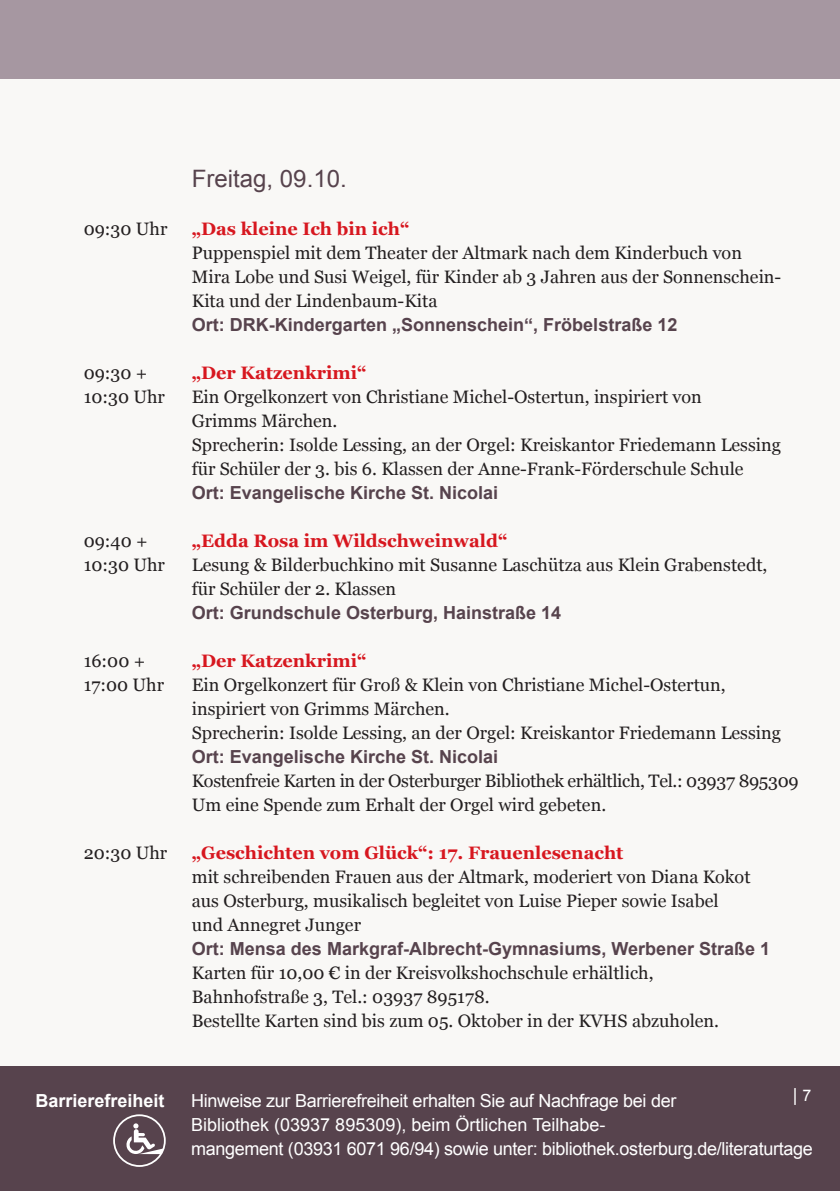
<style>
.page{position:relative;width:840px;height:1191px;background:#fff}
.page>*{position:absolute;margin:0;border:0;box-sizing:border-box;transform-origin:0 0}
.t1{font:24px "Arial";color:#57434d}
.t2{font:18px/24px "Georgia";color:#231f20}
.t3{font:700 18px "Arial";color:#57434d}
.t4{font:18px/24px "Arial";letter-spacing:-.02em;color:#fff}
.t5{font:700 18px "Georgia";color:#d7171f}
.t6{font:18px/24px "Georgia";letter-spacing:-.02em;color:#231f20}
.t7{font:700 18px "Arial";color:#fff}
.s1{font-size:16px}
</style>
<div class="page">
<div style="left:0;top:1066px;width:839px;height:125px;background:#57434d"></div>
<div style="left:0;top:0;width:839px;height:79px;background:#a697a1"></div>
<div style="left:0;top:79px;width:839px;height:987px;background:#f9f8f6"></div>
<div style="left:113px;top:1114px;width:53px;height:52px;border:2px solid #fff;border-radius:50%"></div>
<svg style="left:126px;top:1123px;width:38px;height:31px"></svg>
<h1 class="t1" style="left:192px;top:163px;width:156px">Freitag, 09.10.</h1>
<p class="t2" style="left:84px;top:216px;width:85px">09:30 Uhr</p>
<p class="t5" style="left:192px;top:215px;width:219px">„Das kleine Ich bin ich“</p>
<p class="t2" style="left:192px;top:240px;width:589px">Puppenspiel mit dem Theater der Altmark nach dem Kinderbuch von<br>Mira Lobe und Susi Weigel, für Kinder ab 3 Jahren aus der Sonnenschein-<br>Kita und der Lindenbaum-Kita</p>
<p class="t3" style="left:192px;top:313px;width:487px">Ort: DRK-Kindergarten „Sonnenschein“, Fröbelstraße 12</p>
<p class="t2" style="left:84px;top:360px;width:65px">09:30 +</p>
<p class="t5" style="left:192px;top:359px;width:176px">„Der Katzenkrimi“</p>
<p class="t2" style="left:84px;top:384px;width:83px">10:30 Uhr</p>
<p class="t2" style="left:192px;top:384px;width:590px">Ein Orgelkonzert von Christiane Michel-Ostertun, inspiriert von<br>Grimms Märchen.<br>Sprecherin: Isolde Lessing, an der Orgel: Kreiskantor Friedemann Lessing für Schüler der 3. bis 6. Klassen der Anne-Frank-Förderschule Schule</p>
<p class="t3" style="left:192px;top:481px;width:308px">Ort: Evangelische Kirche St. Nicolai</p>
<p class="t2" style="left:84px;top:528px;width:66px">09:40 +</p>
<p class="t5" style="left:192px;top:527px;width:317px">„Edda Rosa im Wildschweinwald“</p>
<p class="t2" style="left:84px;top:552px;width:83px">10:30 Uhr</p>
<p class="t2" style="left:192px;top:552px;width:576px">Lesung &amp; Bilderbuchkino mit Susanne Laschütza aus Klein Grabenstedt, für Schüler der 2. Klassen</p>
<p class="t3" style="left:192px;top:601px;width:371px">Ort: Grundschule Osterburg, Hainstraße 14</p>
<p class="t2" style="left:84px;top:648px;width:63px">16:00 +</p>
<p class="t5" style="left:192px;top:647px;width:176px">„Der Katzenkrimi“</p>
<p class="t2" style="left:84px;top:672px;width:82px">17:00 Uhr</p>
<p class="t2" style="left:192px;top:672px;width:590px">Ein Orgelkonzert für Groß &amp; Klein von Christiane Michel-Ostertun, inspiriert von Grimms Märchen.<br>Sprecherin: Isolde Lessing, an der Orgel: Kreiskantor Friedemann Lessing</p>
<p class="t3" style="left:192px;top:745px;width:308px">Ort: Evangelische Kirche St. Nicolai</p>
<p class="t6" style="left:192px;top:768px;width:608px">Kostenfreie Karten in der Osterburger Bibliothek erhältlich, Tel.: 03937 895309<br>Um eine Spende zum Erhalt der Orgel wird gebeten.</p>
<p class="t2" style="left:84px;top:840px;width:85px">20:30 Uhr</p>
<p class="t5" style="left:192px;top:839px;width:433px">„Geschichten vom Glück“: 17. Frauenlesenacht</p>
<p class="t2" style="left:192px;top:864px;width:560px">mit schreibenden Frauen aus der Altmark, moderiert von Diana Kokot aus Osterburg, musikalisch begleitet von Luise Pieper sowie Isabel und Annegret Junger</p>
<p class="t3" style="left:192px;top:937px;width:579px">Ort: Mensa des Markgraf-Albrecht-Gymnasiums, Werbener Straße 1</p>
<p class="t2" style="left:192px;top:960px;width:528px">Karten für 10,00 € in der Kreisvolkshochschule erhältlich,<br>Bahnhofstraße 3, Tel.: 03937 895178.<br>Bestellte Karten sind bis zum 05. Oktober in der KVHS abzuholen.</p>
<p class="t7" style="left:35px;top:1088px;width:131px">Barrierefreiheit</p>
<p class="t4" style="left:792px;top:1082px;width:20px">| <span class="s1">7</span></p>
<p class="t4" style="left:191px;top:1088px;width:623px">Hinweise zur Barrierefreiheit erhalten Sie auf Nachfrage bei der<br>Bibliothek (03937 895309), beim Örtlichen Teilhabe-<br>mangement (03931 6071 96/94) sowie unter: bibliothek.osterburg.de/literaturtage</p>
</div>
